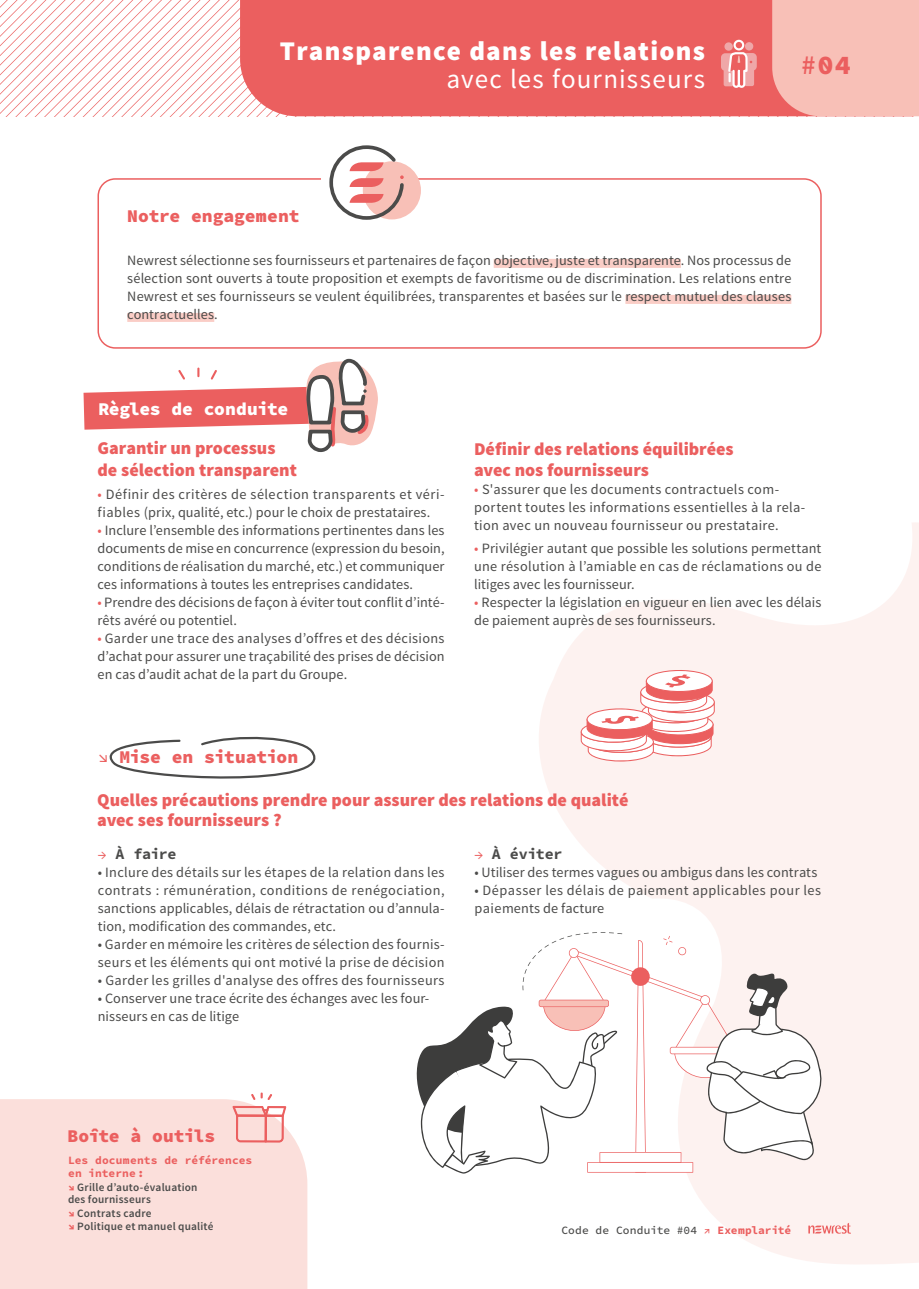
<style>
.page{position:relative;width:919px;height:1289px;background:#fff}
.page>*{position:absolute;margin:0;border:0;box-sizing:border-box;transform-origin:0 0}
.t1{font:900 27px/28.5px "Source Sans Pro";letter-spacing:.045em;color:#fff;text-align:right}
.t2{font:27px "Source Code Variable";color:#eb5f5f}
.Courant_-_FR{font:900 18px/21.6px "Source Sans Pro";color:#eb5f5f}
.Chapeaux___Titres_-_FR{font:900 18px/19.5px "Source Sans Pro";color:#eb5f5f}
.Chapeaux___Titres_-_FR-2{font:18px "Source Code Variable";letter-spacing:-.01em;color:#eb5f5f}
.Chapeaux___Titres_-_FR-3{font:18px "Source Code Variable";letter-spacing:-.015em;color:#fff}
.Courant_-_FR-2{font:15px "Source Code Variable";letter-spacing:-.02em;color:#4b4b4a}
.Courant_-_FR-3{font:14.25px/18px "Source Sans Pro";letter-spacing:.015em;color:#4b4b4a}
.Courant_-_FR____sans_retrait{font:14.25px/18px "Source Sans Pro";letter-spacing:.01em;color:#4b4b4a;text-align:justify}
.Courant_-_FR____sans_retrait-2{font:600 11.25px/12.8px "Source Sans Pro";letter-spacing:.02em;color:#4b4b4a}
.Courant_-_FR____sans_retrait-3{font:11.25px/13.5px "Source Code Variable";letter-spacing:.01em;color:#eb5f5f}
.t3{font:11.25px "Source Code Variable";letter-spacing:.005em;color:#4b4b4a}
.s1{font-weight:400}
.s2{color:#eb5f5f}
.s3{font-size:14.25px;color:#eb5f5f}
.s4{font-family:"Source Code Variable";font-weight:400;color:#eb5f5f}
</style>
<div class="page">
<svg style="left:0;top:0;width:240px;height:116px"></svg>
<svg style="left:539px;top:523px;width:379px;height:741px;fill:#fdf2f0"></svg>
<div style="left:0;top:1099px;width:97px;height:189px;background:#fbdfdb"></div>
<div style="left:240px;top:0;width:532px;height:116px;background:#eb5f5f"></div>
<div style="left:772px;top:0;width:146px;height:116px;background:#f8c0b7"></div>
<div style="left:97px;top:178px;width:724px;height:171px;border:2px solid #eb5f5f;border-radius:17px"></div>
<div style="left:321px;top:167px;width:87px;height:55px;background:#fff"></div>
<div style="left:363px;top:161px;width:58px;height:58px;background:#f8c0b7;border-radius:50%"></div>
<svg style="left:329px;top:145px;width:77px;height:75px"></svg>
<svg style="left:721px;top:39px;width:35px;height:50px;background:#ef9696"></svg>
<div style="left:493px;top:259px;width:188px;height:9px;background:#facdc6"></div>
<div style="left:625px;top:295px;width:166px;height:9px;background:#facdc6"></div>
<div style="left:127px;top:313px;width:87px;height:9px;background:#facdc6"></div>
<svg style="left:83px;top:330px;width:295px;height:122px"></svg>
<svg style="left:97px;top:736px;width:219px;height:552px"></svg>
<svg style="left:416px;top:932px;width:408px;height:241px"></svg>
<svg style="left:578px;top:669px;width:139px;height:93px"></svg>
<svg style="left:808px;top:1222px;width:42px;height:11px"></svg>
<p class="t1" style="left:280px;top:38px;width:426px">Transparence dans les relations <span class="s1">avec les fournisseurs</span></p>
<p class="t2" style="left:800px;top:45px;width:52px">#04</p>
<p class="Chapeaux___Titres_-_FR-2" style="left:127px;top:203px;width:174px">Notre engagement</p>
<p class="Courant_-_FR____sans_retrait" style="left:127px;top:251px;width:665px">Newrest sélectionne ses fournisseurs et partenaires de façon objective, juste et transparente. Nos processus de sélection sont ouverts à toute proposition et exempts de favoritisme ou de discrimination. Les relations entre Newrest et ses fournisseurs se veulent équilibrées, transparentes et basées sur le respect mutuel des clauses contractuelles.</p>
<p class="Chapeaux___Titres_-_FR-3" style="left:98px;top:396px;width:191px">Règles de conduite</p>
<p class="Courant_-_FR" style="left:97px;top:438px;width:201px">Garantir un processus de sélection transparent</p>
<p class="Courant_-_FR-3" style="left:97px;top:485px;width:348px"><span class="s2">•</span> Définir des critères de sélection transparents et véri&shy;fiables (prix, qualité, etc.) pour le choix de prestataires.</p>
<p class="Courant_-_FR-3" style="left:97px;top:521px;width:348px;text-align:justify"><span class="s2">•</span> Inclure l’ensemble des informations pertinentes dans les documents de mise en concurrence (expression du besoin, conditions de réalisation du marché, etc.) et communiquer ces informations à toutes les entreprises candidates.</p>
<p class="Courant_-_FR-3" style="left:97px;top:593px;width:348px"><span class="s2">•</span> Prendre des décisions de façon à éviter tout conflit d’inté&shy;rêts avéré ou potentiel.</p>
<p class="Courant_-_FR-3" style="left:97px;top:629px;width:348px;text-align:justify"><span class="s2">•</span> Garder une trace des analyses d’offres et des décisions d’achat pour assurer une traçabilité des prises de décision en cas d’audit achat de la part du Groupe.</p>
<p class="Courant_-_FR" style="left:474px;top:439px;width:261px;line-height:21px">Définir des relations équilibrées avec nos fournisseurs</p>
<p class="Courant_-_FR-3" style="left:474px;top:480px;width:333px"><span class="s2">•</span> S'assurer que les documents contractuels com&shy;portent toutes les informations essentielles à la rela&shy;tion avec un nouveau fournisseur ou prestataire.</p>
<p class="Courant_-_FR-3" style="left:474px;top:539px;width:349px;text-align:justify"><span class="s2">•</span> Privilégier autant que possible les solutions permettant une résolution à l’amiable en cas de réclamations ou de litiges avec les fournisseur.</p>
<p class="Courant_-_FR-3" style="left:474px;top:593px;width:349px"><span class="s2">•</span> Respecter la législation en vigueur en lien avec les délais de paiement auprès de ses fournisseurs.</p>
<p class="Chapeaux___Titres_-_FR-2" style="left:98px;top:744px;width:202px">↘ Mise en situation</p>
<p class="Chapeaux___Titres_-_FR" style="left:97px;top:791px;width:533px">Quelles précautions prendre pour assurer des relations de qualité avec ses fournisseurs ?</p>
<p class="Courant_-_FR-2" style="left:98px;top:843px;width:80px"><span class="s3">→</span> À faire</p>
<p class="Courant_-_FR-3" style="left:98px;top:863px;width:348px;text-align:justify">• Inclure des détails sur les étapes de la relation dans les contrats : rémunération, conditions de renégociation, sanctions applicables, délais de rétractation ou d’annula&shy;tion, modification des commandes, etc.</p>
<p class="Courant_-_FR-3" style="left:98px;top:935px;width:348px">• Garder en mémoire les critères de sélection des fournis&shy;seurs et les éléments qui ont motivé la prise de décision</p>
<p class="Courant_-_FR-3" style="left:98px;top:971px;width:348px">• Garder les grilles d'analyse des offres des fournisseurs</p>
<p class="Courant_-_FR-3" style="left:98px;top:989px;width:333px">• Conserver une trace écrite des échanges avec les four&shy;nisseurs en cas de litige</p>
<p class="Courant_-_FR-2" style="left:474px;top:843px;width:90px"><span class="s3">→</span> À éviter</p>
<p class="Courant_-_FR-3" style="left:474px;top:863px;width:344px">• Utiliser des termes vagues ou ambigus dans les contrats</p>
<p class="Courant_-_FR-3" style="left:474px;top:881px;width:348px">• Dépasser les délais de paiement applicables pour les paiements de facture</p>
<p class="Chapeaux___Titres_-_FR-2" style="left:68px;top:1123px;width:149px">Boîte à outils</p>
<p class="Courant_-_FR____sans_retrait-3" style="left:68px;top:1153px;width:186px">Les documents de références en interne:</p>
<p class="Courant_-_FR____sans_retrait-2" style="left:68px;top:1180px;width:131px"><span class="s4">↘</span> Grille d’auto-évaluation des fournisseurs</p>
<p class="Courant_-_FR____sans_retrait-2" style="left:68px;top:1207px;width:85px"><span class="s4">↘</span> Contrats cadre</p>
<p class="Courant_-_FR____sans_retrait-2" style="left:68px;top:1220px;width:147px"><span class="s4">↘</span> Politique et manuel qualité</p>
<p class="t3" style="left:561px;top:1221px;width:231px">Code de Conduite #04 <span class="s2">↗ Exemplarité</span></p>
</div>
